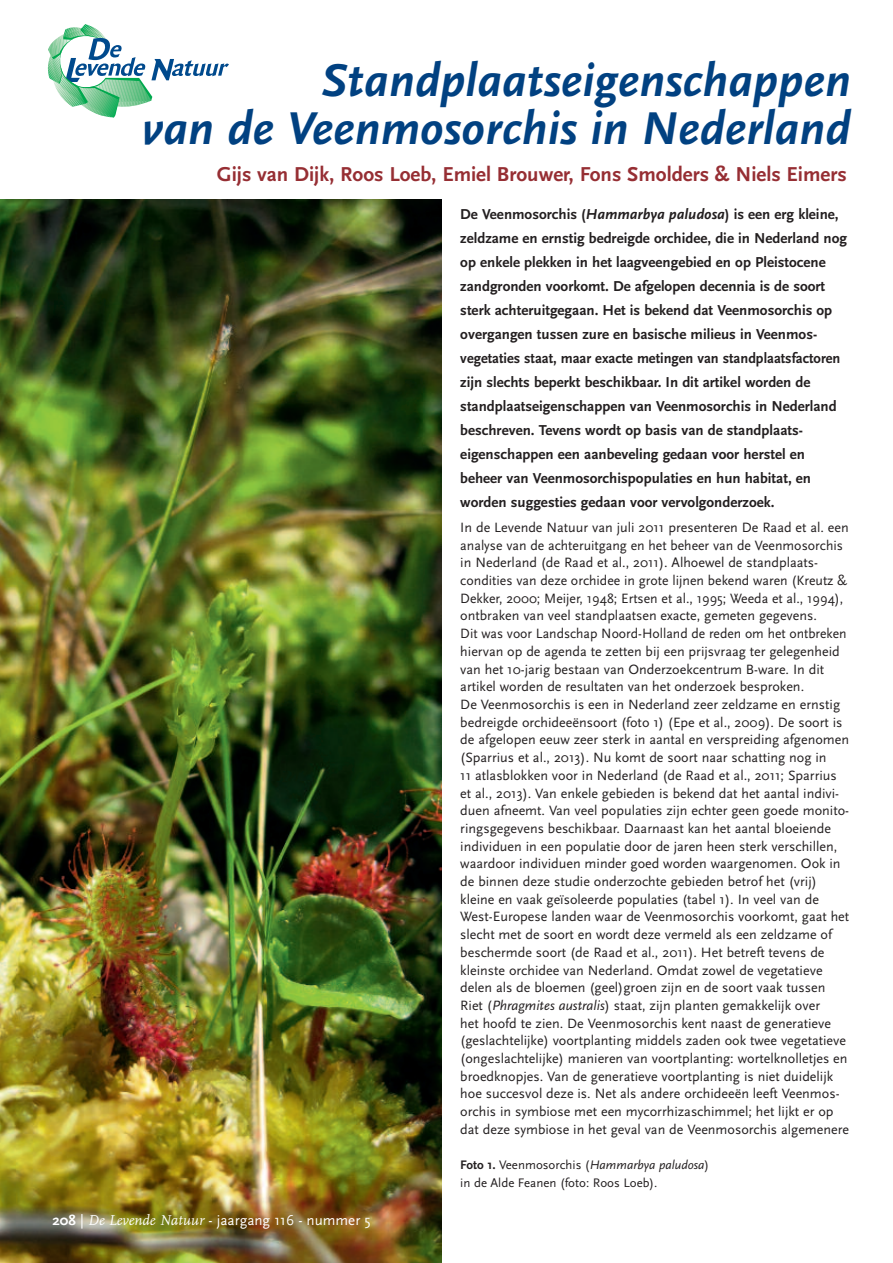
<style>
.page{position:relative;width:893px;height:1263px;background:#fff}
.page>*{position:absolute;margin:0;border:0;box-sizing:border-box;transform-origin:0 0}
.t1{font:italic 700 48px/48px "Scala Sans";color:#014181;text-align:right}
.t2{font:700 21px "Scala Sans";color:#962e33}
.t3{font:700 15px/24px "Scala Sans";color:#231f20}
.t4{font:15px "Scala Sans";color:#fff}
.t5{font:14.1px/17.7px "Scala Sans";color:#231f20}
.t6{font:12.9px/17.7px "Scala Sans";color:#231f20}
.s1{font-style:italic}
.s2{font-weight:700}
.s3{font-family:"FF Scala";font-style:italic}
</style>
<div class="page">
<img style="left:0;top:200px;width:441px;height:1063px">
<svg style="left:47px;top:24px;width:182px;height:93px"></svg>
<h1 class="t1" style="left:142px;top:56px;width:710px">Standplaatseigenschappen<br>van de Veenmosorchis in Nederland</h1>
<h2 class="t2" style="left:217px;top:162px;width:631px">Gijs van Dijk, Roos Loeb, Emiel Brouwer, Fons Smolders &amp; Niels Eimers</h2>
<p class="t3" style="left:460px;top:202px;width:388px">De Veenmosorchis (<span class="s1">Hammarbya paludosa</span>) is een erg kleine, zeldzame en ernstig bedreigde orchidee, die in Nederland nog op enkele plekken in het laagveengebied en op Pleistocene zandgronden voorkomt. De afgelopen decennia is de soort sterk achteruitgegaan. Het is bekend dat Veenmosorchis op overgangen tussen zure en basische milieus in Veenmos&shy;vegetaties staat, maar exacte metingen van standplaatsfactoren zijn slechts beperkt beschikbaar. In dit artikel worden de standplaatseigenschappen van Veenmosorchis in Nederland beschreven. Tevens wordt op basis van de standplaats&shy;eigenschappen een aanbeveling gedaan voor herstel en beheer van Veenmosorchispopulaties en hun habitat, en worden suggesties gedaan voor vervolgonderzoek.</p>
<p class="t5" style="left:460px;top:518px;width:390px">In de Levende Natuur van juli 2011 presenteren De Raad et al. een analyse van de achteruitgang en het beheer van de Veenmosorchis in Nederland (de Raad et al., 2011). Alhoewel de standplaats&shy;condities van deze orchidee in grote lijnen bekend waren (Kreutz &amp; Dekker, 2000; Meijer, 1948; Ertsen et al., 1995; Weeda et al., 1994), ontbraken van veel standplaatsen exacte, gemeten gegevens.<br>Dit was voor Landschap Noord-Holland de reden om het ontbreken hiervan op de agenda te zetten bij een prijsvraag ter gelegenheid van het 10-jarig bestaan van Onderzoekcentrum B-ware. In dit artikel worden de resultaten van het onderzoek besproken.<br>De Veenmosorchis is een in Nederland zeer zeldzame en ernstig bedreigde orchideeënsoort (foto 1) (Epe et al., 2009). De soort is de afgelopen eeuw zeer sterk in aantal en verspreiding afgenomen (Sparrius et al., 2013). Nu komt de soort naar schatting nog in<br>11 atlasblokken voor in Nederland (de Raad et al., 2011; Sparrius et al., 2013). Van enkele gebieden is bekend dat het aantal indivi&shy;duen afneemt. Van veel populaties zijn echter geen goede monito&shy;ringsgegevens beschikbaar. Daarnaast kan het aantal bloeiende individuen in een populatie door de jaren heen sterk verschillen, waardoor individuen minder goed worden waargenomen. Ook in de binnen deze studie onderzochte gebieden betrof het (vrij) kleine en vaak geïsoleerde populaties (tabel 1). In veel van de West-Europese landen waar de Veenmosorchis voorkomt, gaat het slecht met de soort en wordt deze vermeld als een zeldzame of beschermde soort (de Raad et al., 2011). Het betreft tevens de kleinste orchidee van Nederland. Omdat zowel de vegetatieve delen als de bloemen (geel)groen zijn en de soort vaak tussen Riet (<span class="s1">Phragmites australis</span>) staat, zijn planten gemakkelijk over<br>het hoofd te zien. De Veenmosorchis kent naast de generatieve (geslachtelijke) voortplanting middels zaden ook twee vegetatieve (ongeslachtelijke) manieren van voortplanting: wortelknolletjes en broedknopjes. Van de generatieve voortplanting is niet duidelijk hoe succesvol deze is. Net als andere orchideeën leeft Veenmos&shy;orchis in symbiose met een mycorrhizaschimmel; het lijkt er op dat deze symbiose in het geval van de Veenmosorchis algemenere</p>
<p class="t4" style="left:53px;top:1211px;width:320px"><span class="s2">208</span> | <span class="s3">De Levende Natuur</span> - jaargang 116 - nummer 5</p>
<p class="t6" style="left:460px;top:1156px;width:250px"><span class="s2">Foto 1.</span> Veenmosorchis (<span class="s1">Hammarbya paludosa</span>) in de Alde Feanen (foto: Roos Loeb).</p>
</div>
